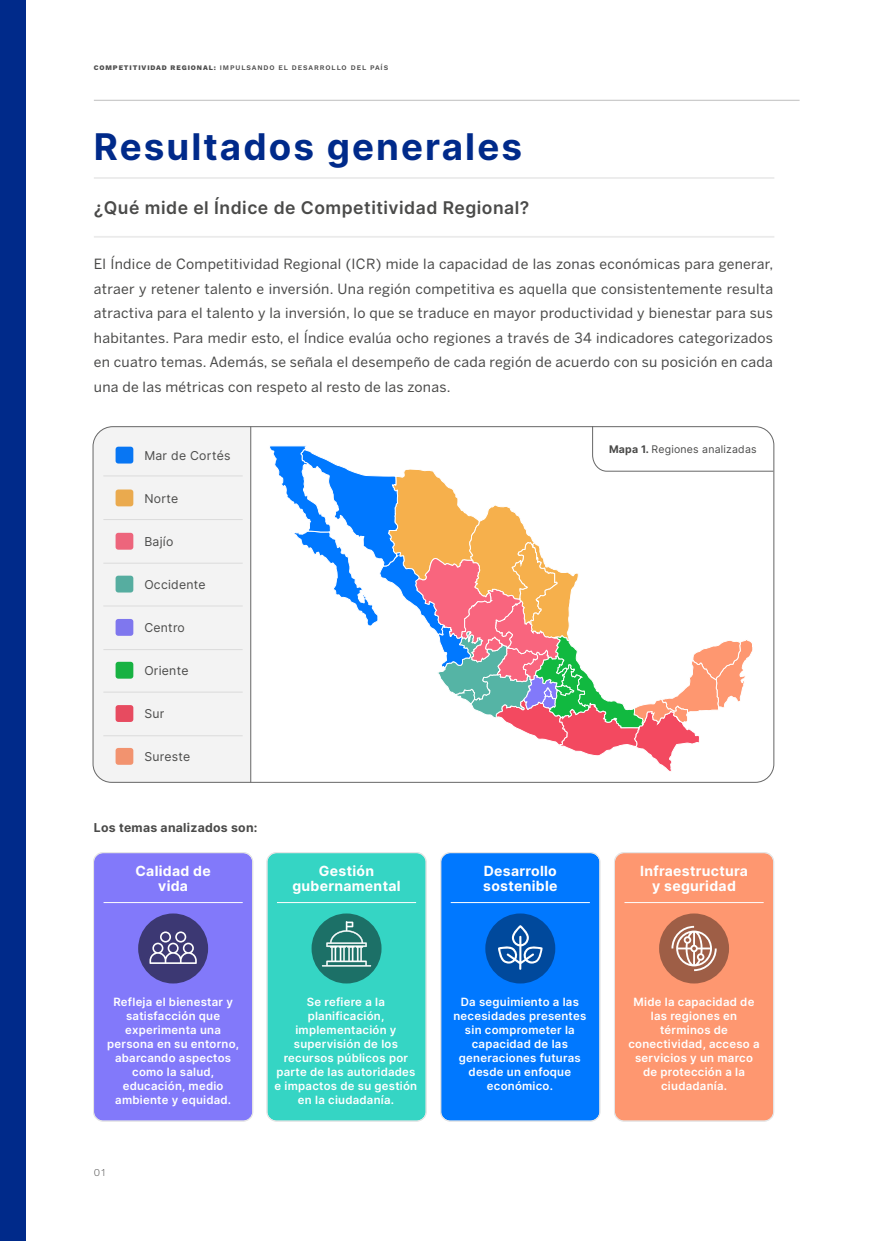
<style>
.page{position:relative;width:893px;height:1241px;background:#fff}
.page>*{position:absolute;margin:0;border:0;box-sizing:border-box;transform-origin:0 0}
.t1{font:700 36.75px "Inter";letter-spacing:.055em;color:#002a8a}
.t2{font:600 17.5px "Inter";letter-spacing:.03em;color:#4a4a49}
.t3{font:14px/24.5px "Benton Sans";letter-spacing:.02em;color:#4a4a49;text-align:justify}
.t4{font:700 14px/15.8px "Inter";letter-spacing:.02em;color:#fff;text-align:center}
.t5{font:12.25px "Inter";letter-spacing:.02em;color:#4a4a49}
.t6{font:700 12.25px "Inter";letter-spacing:.02em;color:#4a4a49}
.t7{font:600 11.38px/14px "Inter";letter-spacing:.02em;color:#fff;text-align:center}
.t8{font:10.5px "Inter";letter-spacing:.02em;color:#4a4a49}
.t9{font:300 10.5px "Work Sans";color:#4d4d4d}
.t10{font:600 7px "Work Sans";letter-spacing:.13em;color:#4d4d4d}
.s1{font-weight:800}
.s2{font-weight:700}
</style>
<div class="page">
<hr style="left:94px;top:100px;width:706px;height:1px;background:#ccc">
<hr style="left:94px;top:177px;width:680px;height:2px;background:#ebebeb">
<hr style="left:94px;top:236px;width:680px;height:2px;background:#ebebeb">
<div style="left:0;top:0;width:25px;height:1240px;background:#002a8a"></div>
<div style="left:94px;top:852px;width:159px;height:268px;background:#8279fa;border-radius:10px"></div>
<div style="left:93px;top:852px;width:160px;height:269px;border:1px solid #e6e6e6;border-radius:10px"></div>
<div style="left:267px;top:852px;width:159px;height:268px;background:#35d5c4;border-radius:10px"></div>
<div style="left:267px;top:852px;width:159px;height:269px;border:1px solid #e6e6e6;border-radius:10px"></div>
<div style="left:441px;top:852px;width:159px;height:268px;background:#0078ff;border-radius:10px"></div>
<div style="left:440px;top:852px;width:160px;height:269px;border:1px solid #e6e6e6;border-radius:10px"></div>
<div style="left:614px;top:852px;width:160px;height:268px;background:#fe9770;border-radius:10px"></div>
<div style="left:614px;top:852px;width:160px;height:269px;border:1px solid #e6e6e6;border-radius:10px"></div>
<div style="left:485px;top:913px;width:70px;height:70px;background:#00499c;border-radius:50%"></div>
<svg style="left:498px;top:925px;width:45px;height:44px"></svg>
<div style="left:312px;top:913px;width:69px;height:70px;background:#1c7067;border-radius:50%"></div>
<svg style="left:322px;top:920px;width:49px;height:46px"></svg>
<div style="left:659px;top:913px;width:70px;height:70px;background:#9e5e46;border-radius:50%"></div>
<svg style="left:671px;top:925px;width:46px;height:45px"></svg>
<div style="left:138px;top:913px;width:70px;height:70px;background:#3c3873;border-radius:50%"></div>
<svg style="left:149px;top:931px;width:48px;height:32px"></svg>
<hr style="left:104px;top:902px;width:139px;height:1px;background:#fff">
<hr style="left:277px;top:902px;width:139px;height:1px;background:#fff">
<hr style="left:451px;top:902px;width:139px;height:1px;background:#fff">
<hr style="left:624px;top:902px;width:140px;height:1px;background:#fff">
<svg style="left:269px;top:426px;width:505px;height:346px"></svg>
<svg style="left:93px;top:426px;width:158px;height:356px;fill:#f3f3f3"></svg>
<p class="t10" style="left:94px;top:63px;width:296px"><span class="s1">COMPETITIVIDAD REGIONAL:</span> IMPULSANDO EL DESARROLLO DEL PAÍS</p>
<h1 class="t1" style="left:94px;top:119px;width:430px">Resultados generales</h1>
<h2 class="t2" style="left:94px;top:195px;width:437px">¿Qué mide el Índice de Competitividad Regional?</h2>
<p class="t3" style="left:94px;top:251px;width:681px">El Índice de Competitividad Regional (ICR) mide la capacidad de las zonas económicas para generar, atraer y retener talento e inversión. Una región competitiva es aquella que consistentemente resulta atractiva para el talento y la inversión, lo que se traduce en mayor productividad y bienestar para sus habitantes. Para medir esto, el Índice evalúa ocho regiones a través de 34 indicadores categorizados en cuatro temas. Además, se señala el desempeño de cada región de acuerdo con su posición en cada una de las métricas con respeto al resto de las zonas.</p>
<p class="t5" style="left:144px;top:447px;width:88px">Mar de Cortés</p>
<p class="t5" style="left:144px;top:489px;width:36px">Norte</p>
<p class="t5" style="left:144px;top:532px;width:31px">Bajío</p>
<p class="t5" style="left:144px;top:575px;width:63px">Occidente</p>
<p class="t5" style="left:144px;top:618px;width:42px">Centro</p>
<p class="t5" style="left:144px;top:661px;width:46px">Oriente</p>
<p class="t5" style="left:144px;top:704px;width:22px">Sur</p>
<p class="t5" style="left:144px;top:747px;width:47px">Sureste</p>
<p class="t6" style="left:94px;top:818px;width:165px">Los temas analizados son:</p>
<p class="t8" style="left:609px;top:441px;width:149px"><span class="s2">Mapa 1.</span> Regiones analizadas</p>
<p class="t4" style="left:135px;top:862px;width:77px">Calidad de vida</p>
<p class="t4" style="left:292px;top:862px;width:110px">Gestión gubernamental</p>
<p class="t4" style="left:483px;top:862px;width:76px;text-align:left">Desarrollo sostenible</p>
<p class="t4" style="left:640px;top:862px;width:109px">Infraestructura y seguridad</p>
<p class="t7" style="left:107px;top:994px;width:133px">Refleja el bienestar y satisfacción que experimenta una persona en su entorno, abarcando aspectos como la salud, educación, medio ambiente y equidad.</p>
<p class="t7" style="left:275px;top:994px;width:144px">Se refiere a la planificación, implementación y supervisión de los recursos públicos por parte de las autoridades e impactos de su gestión en la ciudadanía.</p>
<p class="t7" style="left:453px;top:994px;width:134px">Da seguimiento a las necesidades presentes sin comprometer la capacidad de las generaciones futuras desde un enfoque económico.</p>
<p class="t7" style="left:628px;top:994px;width:133px">Mide la capacidad de las regiones en términos de conectividad, acceso a servicios y un marco de protección a la ciudadanía.</p>
<p class="t9" style="left:94px;top:1164px;width:13px">01</p>
</div>
